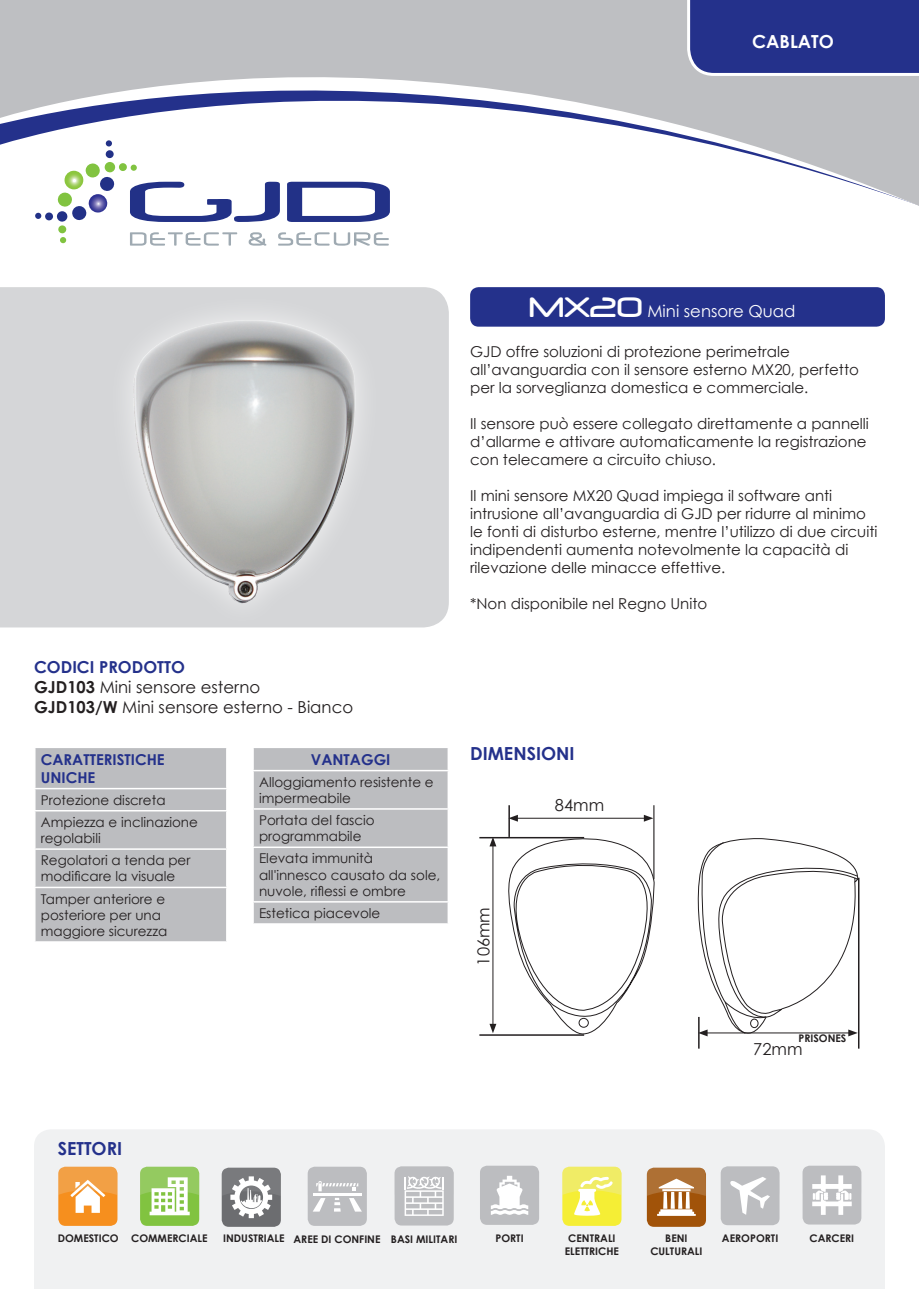
<style>
.page{position:relative;width:919px;height:1289px;background:#fff}
.page>*{position:absolute;margin:0;border:0;box-sizing:border-box;transform-origin:0 0}
.t1{font:700 18px "Century Gothic";color:#24318b}
.t2{font:700 18px "Century Gothic";color:#fff}
.t3{font:16.5px "Century Gothic";color:#231f20}
.t4{font:16.5px "Century Gothic";color:#fff}
.t5{font:700 16.5px "Century Gothic";color:#24318b}
.t6{font:15px/18px "Century Gothic";color:#231f20}
.t7{font:700 15px/18px "Century Gothic";color:#24318b}
.t8{font:13.5px/16.2px "Century Gothic";color:#231f20}
.t9{font:700 10.5px/12.6px "Century Gothic";color:#231f20;text-align:center}
.s1{font-family:"Neuropol";font-size:33px}
.s2{font-weight:700}
</style>
<div class="page">
<div style="left:34px;top:1130px;width:850px;height:158px;background:#f0f1f2"></div>
<div style="left:470px;top:287px;width:414px;height:40px;background:#24318b;border-radius:9px"></div>
<div style="left:0;top:287px;width:449px;height:340px;background:#d5d6d8"></div>
<div style="left:106px;top:293px;width:276px;height:335px;background:#d5d6d8"></div>
<img style="left:130px;top:317px;width:227px;height:286px">
<div style="left:254px;top:748px;width:193px;height:175px;background:#bcbdc0"></div>
<hr style="left:252px;top:769px;width:197px;height:2px;background:#fff">
<hr style="left:252px;top:808px;width:197px;height:1px;background:#fff">
<hr style="left:252px;top:846px;width:197px;height:2px;background:#fff">
<hr style="left:252px;top:901px;width:197px;height:1px;background:#fff">
<div style="left:35px;top:748px;width:192px;height:193px;background:#bcbdc0"></div>
<hr style="left:34px;top:810px;width:193px;height:1px;background:#fff">
<hr style="left:34px;top:811px;width:2px;height:37px;background:#fff">
<hr style="left:226px;top:811px;width:1px;height:37px;background:#fff">
<hr style="left:34px;top:848px;width:193px;height:1px;background:#fff">
<hr style="left:34px;top:849px;width:2px;height:37px;background:#fff">
<hr style="left:226px;top:849px;width:1px;height:37px;background:#fff">
<hr style="left:34px;top:886px;width:193px;height:2px;background:#fff">
<hr style="left:34px;top:888px;width:2px;height:53px;background:#fff">
<hr style="left:226px;top:888px;width:1px;height:53px;background:#fff">
<svg style="left:697px;top:838px;width:163px;height:198px"></svg>
<hr style="left:698px;top:1016px;width:1px;height:32px;background:#231f20">
<hr style="left:653px;top:805px;width:1px;height:74px;background:#231f20">
<svg style="left:502px;top:834px;width:153px;height:202px"></svg>
<hr style="left:515px;top:817px;width:131px;height:1px;background:#231f20">
<svg style="left:510px;top:814px;width:8px;height:7px"></svg>
<svg style="left:643px;top:815px;width:10px;height:6px"></svg>
<hr style="left:479px;top:837px;width:105px;height:1px;background:#231f20">
<hr style="left:508px;top:805px;width:2px;height:32px;background:#231f20">
<hr style="left:492px;top:844px;width:1px;height:182px;background:#231f20">
<svg style="left:489px;top:838px;width:7px;height:8px"></svg>
<svg style="left:489px;top:1023px;width:7px;height:10px"></svg>
<hr style="left:479px;top:1034px;width:105px;height:1px;background:#231f20">
<hr style="left:857px;top:877px;width:2px;height:171px;background:#231f20">
<div style="left:802px;top:1165px;width:59px;height:59px;background:#bcbdc0;border-radius:7px"></div>
<svg style="left:802px;top:1165px;width:59px;height:49px"></svg>
<svg style="left:0;top:0;width:918px;height:221px;fill:#bebfc2"></svg>
<svg style="left:685px;top:0;width:233px;height:77px;background:#333f92"></svg>
<svg style="left:287px;top:182px;width:103px;height:40px"></svg>
<svg style="left:130px;top:182px;width:150px;height:40px"></svg>
<svg style="left:130px;top:232px;width:107px;height:14px"></svg>
<svg style="left:249px;top:232px;width:17px;height:14px"></svg>
<svg style="left:278px;top:232px;width:111px;height:14px"></svg>
<div style="left:58px;top:225px;width:9px;height:8px;background:#81c340;border-radius:50%"></div>
<svg style="left:60px;top:237px;width:6px;height:6px"></svg>
<div style="left:119px;top:163px;width:8px;height:8px;background:#81c340;border-radius:50%"></div>
<div style="left:130px;top:164px;width:7px;height:7px;background:#81c340;border-radius:50%"></div>
<div style="left:105px;top:150px;width:9px;height:8px;background:#223187;border-radius:50%"></div>
<div style="left:105px;top:140px;width:7px;height:7px;background:#223187;border-radius:50%"></div>
<svg style="left:57px;top:211px;width:11px;height:11px"></svg>
<div style="left:45px;top:212px;width:8px;height:9px;background:#223187;border-radius:50%"></div>
<svg style="left:35px;top:212px;width:7px;height:7px"></svg>
<svg style="left:57px;top:163px;width:58px;height:57px"></svg>
<div style="left:308px;top:1166px;width:59px;height:59px;background:#bcbdc0;border-radius:7px"></div>
<svg style="left:308px;top:1166px;width:59px;height:45px"></svg>
<div style="left:394px;top:1166px;width:59px;height:59px;background:#bcbdc0;border-radius:7px"></div>
<svg style="left:394px;top:1166px;width:60px;height:49px"></svg>
<div style="left:480px;top:1165px;width:59px;height:59px;background:#bcbdc0;border-radius:7px"></div>
<svg style="left:480px;top:1165px;width:59px;height:49px"></svg>
<div style="left:720px;top:1166px;width:59px;height:59px;background:#bcbdc0;border-radius:7px"></div>
<svg style="left:720px;top:1166px;width:59px;height:48px"></svg>
<div style="left:58px;top:1166px;width:59px;height:59px;background:#f68f1e;border-radius:7px"></div>
<svg style="left:58px;top:1166px;width:60px;height:46px"></svg>
<div style="left:140px;top:1166px;width:59px;height:59px;background:#81c340;border-radius:7px"></div>
<svg style="left:140px;top:1166px;width:59px;height:49px"></svg>
<div style="left:222px;top:1167px;width:59px;height:59px;background:#6c6d70;border-radius:7px"></div>
<svg style="left:222px;top:1167px;width:59px;height:51px"></svg>
<div style="left:562px;top:1166px;width:59px;height:59px;background:#f5ee35;border-radius:7px"></div>
<svg style="left:562px;top:1166px;width:59px;height:49px"></svg>
<div style="left:646px;top:1167px;width:60px;height:59px;background:#a15309;border-radius:7px"></div>
<svg style="left:646px;top:1167px;width:60px;height:48px"></svg>
<p class="t2" style="left:752px;top:30px;width:83px">CABLATO</p>
<p class="t4" style="left:529px;top:300px;width:268px"><span class="s1">MX20</span> Mini sensore Quad</p>
<p class="t5" style="left:34px;top:657px;width:152px">CODICI PRODOTTO</p>
<p class="t3" style="left:34px;top:677px;width:228px"><span class="s2">GJD103</span> Mini sensore esterno</p>
<p class="t3" style="left:34px;top:697px;width:320px"><span class="s2">GJD103/W</span> Mini sensore esterno - Bianco</p>
<p class="t7" style="left:311px;top:749px;width:81px">VANTAGGI</p>
<p class="t8" style="left:259px;top:773px;width:176px">Alloggiamento resistente e impermeabile</p>
<p class="t8" style="left:259px;top:812px;width:117px">Portata del fascio programmabile</p>
<p class="t8" style="left:259px;top:850px;width:183px">Elevata immunità all'innesco causato da sole, nuvole, riflessi e ombre</p>
<p class="t8" style="left:259px;top:904px;width:123px">Estetica piacevole</p>
<p class="t7" style="left:41px;top:749px;width:125px">CARATTERISTICHE<br>UNICHE</p>
<p class="t8" style="left:41px;top:791px;width:126px">Protezione discreta</p>
<p class="t8" style="left:41px;top:813px;width:159px">Ampiezza e inclinazione regolabili</p>
<p class="t8" style="left:41px;top:852px;width:151px">Regolatori a tenda per modificare la visuale</p>
<p class="t8" style="left:41px;top:890px;width:128px">Tamper anteriore e posteriore per una maggiore sicurezza</p>
<p class="t6" style="left:470px;top:342px;width:390px">GJD offre soluzioni di protezione perimetrale all’avanguardia con il sensore esterno MX20, perfetto per la sorveglianza domestica e commerciale.</p>
<p class="t6" style="left:470px;top:414px;width:400px">Il sensore può essere collegato direttamente a pannelli d’allarme e attivare automaticamente la registrazione con telecamere a circuito chiuso.</p>
<p class="t6" style="left:470px;top:486px;width:409px">Il mini sensore MX20 Quad impiega il software anti intrusione all’avanguardia di GJD per ridurre al minimo le fonti di disturbo esterne, mentre l’utilizzo di due circuiti indipendenti aumenta notevolmente la capacità di rilevazione delle minacce effettive.</p>
<p class="t6" style="left:470px;top:594px;width:239px">*Non disponibile nel Regno Unito</p>
<p class="t1" style="left:470px;top:742px;width:106px">DIMENSIONI</p>
<p class="t3" style="left:473px;top:965px;width:60px;rotate:-90deg">106mm</p>
<p class="t3" style="left:555px;top:795px;width:51px">84mm</p>
<p class="t9" style="left:798px;top:1031px;width:49px">PRISONES</p>
<p class="t3" style="left:753px;top:1038px;width:51px">72mm</p>
<p class="t1" style="left:58px;top:1137px;width:66px">SETTORI</p>
<p class="t9" style="left:58px;top:1231px;width:62px">DOMESTICO</p>
<p class="t9" style="left:131px;top:1231px;width:78px">COMMERCIALE</p>
<p class="t9" style="left:223px;top:1231px;width:63px">INDUSTRIALE</p>
<p class="t9" style="left:293px;top:1232px;width:88px">AREE DI CONFINE</p>
<p class="t9" style="left:391px;top:1232px;width:68px">BASI MILITARI</p>
<p class="t9" style="left:495px;top:1231px;width:30px">PORTI</p>
<p class="t9" style="left:564px;top:1231px;width:56px">CENTRALI<br>ELETTRICHE</p>
<p class="t9" style="left:650px;top:1231px;width:54px">BENI<br>CULTURALI</p>
<p class="t9" style="left:722px;top:1231px;width:58px">AEROPORTI</p>
<p class="t9" style="left:809px;top:1231px;width:46px">CARCERI</p>
</div>
